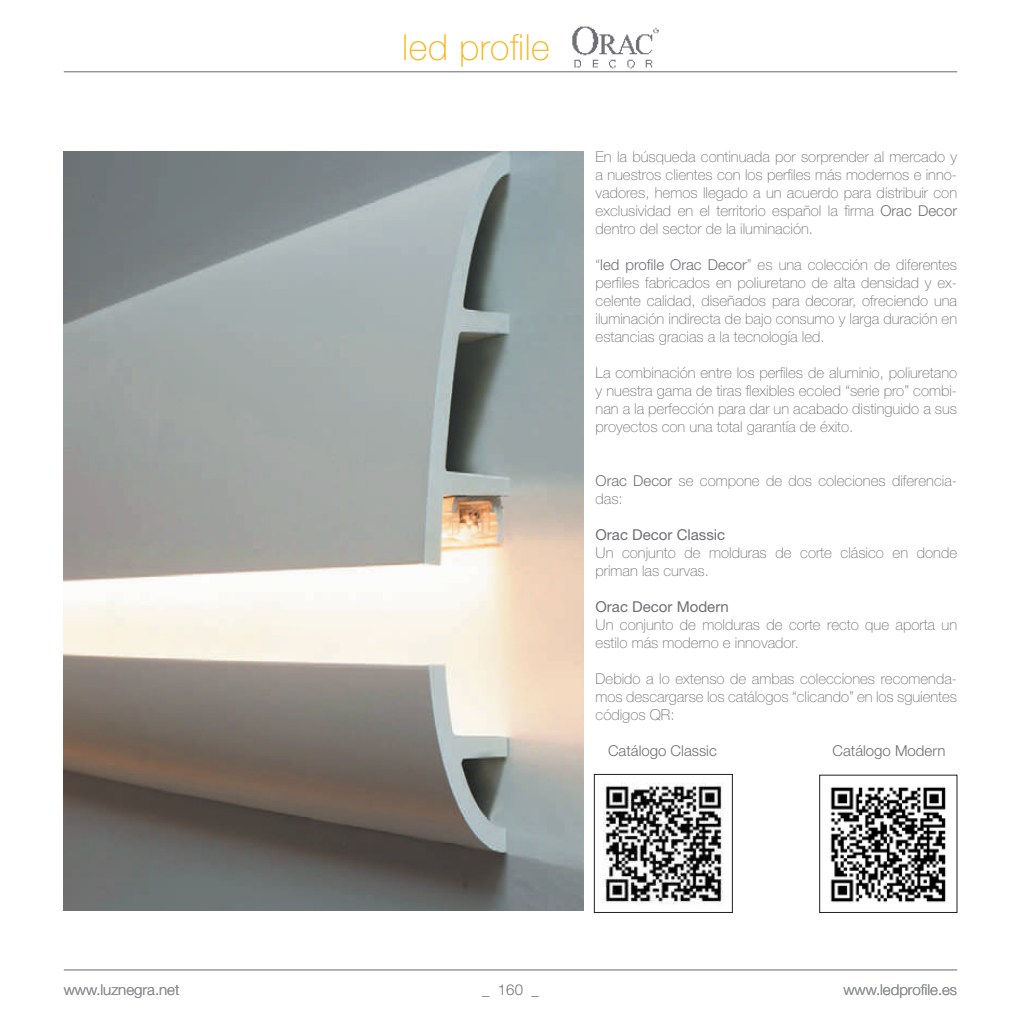
<style>
.page{position:relative;width:1021px;height:1021px;background:#fff}
.page>*{position:absolute;margin:0;border:0;box-sizing:border-box;transform-origin:0 0}
.t1{font:100 36px "Helvetica Neue LT Std";letter-spacing:.015em;color:#fbb316}
.t2{font:100 15px/18px "Helvetica Neue LT Std";color:#6f7073;text-align:justify}
.t3{font:300 15px "Helvetica Neue LT Std";color:#6f7073}
.t4{font:300 15px "Helvetica Neue LT Std";color:#8a8c8f}
.t5{font:15px "Helvetica Neue LT Std";color:#6f7073}
.s1{font-weight:300}
</style>
<div class="page">
<hr style="left:64px;top:969px;width:893px;height:1px;background:#6f7073">
<img style="left:830px;top:786px;width:116px;height:117px">
<img style="left:64px;top:151px;width:520px;height:759px">
<img style="left:603px;top:783px;width:121px;height:122px">
<div style="left:594px;top:774px;width:138px;height:138px;border:1px solid #231f20"></div>
<img style="left:572px;top:26px;width:87px;height:43px">
<hr style="left:64px;top:71px;width:893px;height:1px;background:#6f7073">
<h1 class="t1" style="left:402px;top:27px;width:149px">led profile</h1>
<p class="t2" style="left:595px;top:147px;width:363px">En la búsqueda continuada por sorprender al mercado y a nuestros clientes con los perfiles más modernos e inno&shy;vadores, hemos llegado a un acuerdo para distribuir con exclusividad en el territorio español la firma <span class="s1">Orac Decor </span>dentro del sector de la iluminación.</p>
<p class="t2" style="left:595px;top:255px;width:363px">“<span class="s1">led profile Orac Decor</span>” es una colección de diferentes perfiles fabricados en poliuretano de alta densidad y ex&shy;celente calidad, diseñados para decorar, ofreciendo una iluminación indirecta de bajo consumo y larga duración en estancias gracias a la tecnología led.</p>
<p class="t2" style="left:595px;top:363px;width:363px">La combinación entre los perfiles de aluminio, poliuretano y nuestra gama de tiras flexibles ecoled “serie pro” combi&shy;nan a la perfección para dar un acabado distinguido a sus proyectos con una total garantía de éxito.</p>
<p class="t2" style="left:595px;top:471px;width:363px"><span class="s1">Orac Decor</span> se compone de dos coleciones diferencia&shy;das:</p>
<p class="t5" style="left:595px;top:525px;width:131px">Orac Decor Classic</p>
<p class="t2" style="left:595px;top:543px;width:363px">Un conjunto de molduras de corte clásico en donde priman las curvas.</p>
<p class="t5" style="left:595px;top:597px;width:135px">Orac Decor Modern</p>
<p class="t2" style="left:595px;top:615px;width:363px">Un conjunto de molduras de corte recto que aporta un estilo más moderno e innovador.</p>
<p class="t2" style="left:595px;top:669px;width:363px">Debido a lo extenso de ambas colecciones recomenda&shy;mos descargarse los catálogos “clicando” en los sguientes códigos QR:</p>
<p class="t3" style="left:608px;top:741px;width:110px">Catálogo Classic</p>
<p class="t3" style="left:832px;top:741px;width:114px">Catálogo Modern</p>
<p class="t4" style="left:64px;top:980px;width:117px">www.luznegra.net</p>
<p class="t3" style="left:482px;top:980px;width:58px">_ 160 _</p>
<p class="t4" style="left:843px;top:980px;width:115px">www.ledprofile.es</p>
</div>
